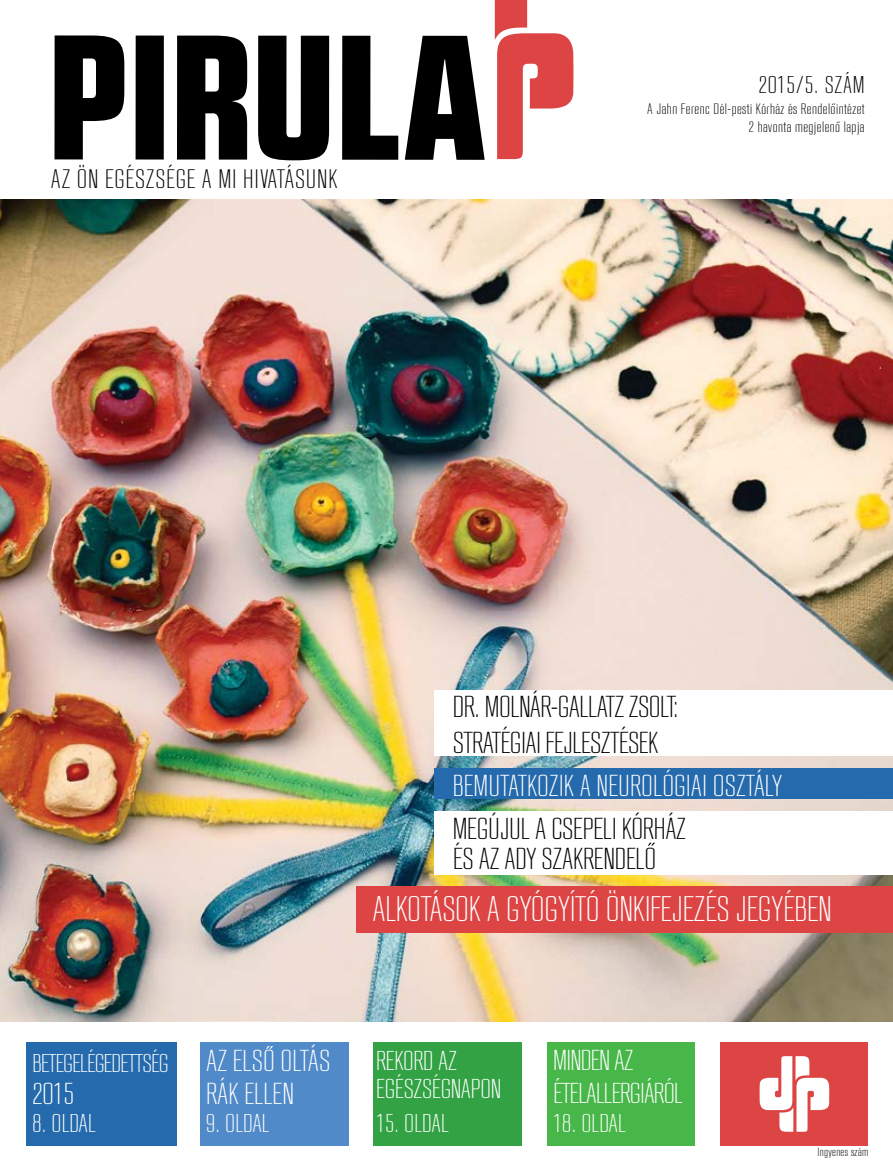
<style>
.page{position:relative;width:893px;height:1170px;background:#fff}
.page>*{position:absolute;margin:0;border:0;box-sizing:border-box;transform-origin:0 0}
.t1{font:177px "RB No 2.1 b Black DEMO";letter-spacing:.03em;color:#000}
.t2{font:300 35.25px "RB No 2";letter-spacing:-.01em;color:#fff}
.t3{font:300 30px/30px "RB No 2";letter-spacing:-.01em;color:#000}
.t4{font:300 30px/32.4px "RB No 2";color:#fff}
.t5{font:300 28.5px/32.4px "RB No 2";letter-spacing:-.03em;color:#fff}
.t6{font:300 27px/28.5px "RB No 2";letter-spacing:-.01em;color:#fff}
.t7{font:300 26.4px "RB No 2";letter-spacing:.03em;color:#000}
.t8{font:300 25.5px "RB No 2";letter-spacing:-.025em;color:#fff}
.t9{font:300 24px "RB No 2";letter-spacing:.03em;color:#000}
.t10{font:300 15px/18px "RB No 2";letter-spacing:.03em;color:#000;text-align:right}
.t11{font:300 12px "RB No 2";color:#000}
</style>
<div class="page">
<img style="left:0;top:200px;width:893px;height:821px">
<div style="left:434px;top:768px;width:459px;height:31px;background:#256aad"></div>
<div style="left:434px;top:811px;width:459px;height:64px;background:#fff"></div>
<div style="left:434px;top:725px;width:459px;height:31px;background:#fff"></div>
<div style="left:434px;top:690px;width:459px;height:35px;background:#fff"></div>
<div style="left:356px;top:885px;width:537px;height:47px;background:#dc4544"></div>
<div style="left:27px;top:1042px;width:150px;height:103px;background:#256aad"></div>
<div style="left:200px;top:1042px;width:149px;height:103px;background:#518ac9"></div>
<div style="left:373px;top:1042px;width:149px;height:103px;background:#32a244"></div>
<div style="left:547px;top:1042px;width:148px;height:103px;background:#48b749"></div>
<div style="left:720px;top:1042px;width:148px;height:103px;background:#dc4544"></div>
<svg style="left:760px;top:1056px;width:69px;height:75px"></svg>
<svg style="left:495px;top:0;width:78px;height:159px"></svg>
<svg style="left:648px;top:842px;width:7px;height:3px"></svg>
<h1 class="t1" style="left:51px;top:27px;width:436px">PIRULA</h1>
<p class="t7" style="left:51px;top:165px;width:288px">AZ ÖN EGÉSZSÉGE A MI HIVATÁSUNK</p>
<p class="t9" style="left:759px;top:72px;width:107px">2015/5. SZÁM</p>
<p class="t10" style="left:647px;top:99px;width:219px">A JAHN FERENC DÉL-PESTI KÓRHÁZ ÉS RENDELOINTÉZET<br>2 HAVONTA MEGJELENO LAPJA</p>
<p class="t3" style="left:453px;top:689px;width:228px;line-height:36px">DR. MOLNÁR-GALLATZ ZSOLT:<br>STRATÉGIAI FEJLESZTÉSEK</p>
<p class="t4" style="left:453px;top:769px;width:331px">BEMUTATKOZIK A NEUROLÓGIAI OSZTÁLY</p>
<p class="t3" style="left:453px;top:813px;width:235px">MEGÚJUL A CSEPELI KÓRHÁZ<br>ÉS AZ ADY SZAKRENDELO</p>
<p class="t2" style="left:373px;top:890px;width:461px">ALKOTÁSOK A GYÓGYÍTÓ ÖNKIFEJEZÉS JEGYÉBEN</p>
<p class="t8" style="left:32px;top:1049px;width:138px">BETEGELÉGEDETTSÉG</p>
<p class="t4" style="left:32px;top:1077px;width:43px">2015</p>
<p class="t4" style="left:206px;top:1044px;width:126px">AZ ELSO OLTÁS<br>RÁK ELLEN</p>
<p class="t6" style="left:376px;top:1046px;width:127px">REKORD AZ<br>EGÉSZSÉGNAPON</p>
<p class="t5" style="left:553px;top:1044px;width:131px">MINDEN AZ<br>ÉTELALLERGIÁRÓL</p>
<p class="t8" style="left:32px;top:1109px;width:65px">8. OLDAL</p>
<p class="t8" style="left:206px;top:1109px;width:65px">9. OLDAL</p>
<p class="t8" style="left:376px;top:1109px;width:74px">15. OLDAL</p>
<p class="t8" style="left:553px;top:1109px;width:74px">18. OLDAL</p>
<p class="t11" style="left:817px;top:1145px;width:52px">INGYENES SZÁM</p>
</div>
